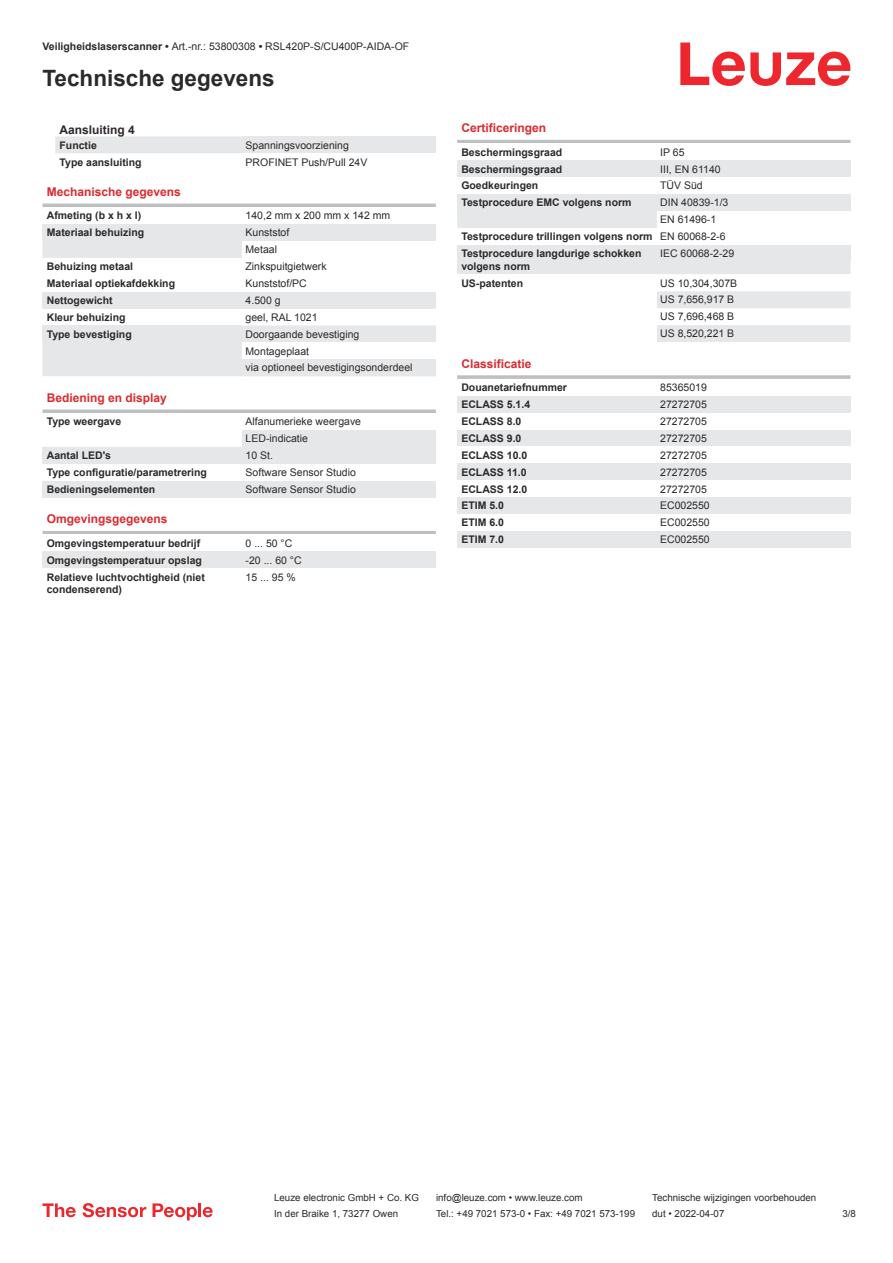
<style>
.page{position:relative;width:893px;height:1263px;background:#fff}
.page>*{position:absolute;margin:0;border:0;box-sizing:border-box;transform-origin:0 0}
.t1{font:700 22.5px "Arial";color:#2b292a}
.t2{font:700 12px "Arial";color:#db2a30}
.t3{font:700 12px "Arial";color:#2b292a}
.t4{font:700 10.5px/12.6px "Arial";color:#2b292a}
.t5{font:10.5px/17px "Arial";color:#2b292a}
.t6{font:9.75px "Arial";color:#2b292a}
.s1{font-weight:700}
.s2{font-weight:400}
</style>
<div class="page">
<svg style="left:680px;top:43px;width:170px;height:43px"></svg>
<svg style="left:43px;top:136px;width:199px;height:240px;fill:#e6e7e9"></svg>
<div style="left:242px;top:136px;width:194px;height:17px;background:#e6e7e9"></div>
<div style="left:43px;top:187px;width:393px;height:18px;background:#fff"></div>
<hr style="left:43px;top:204px;width:393px;height:3px;background:#bdbfc1">
<div style="left:43px;top:207px;width:199px;height:17px;background:#fff"></div>
<div style="left:43px;top:224px;width:199px;height:17px;background:#e6e7e9"></div>
<div style="left:242px;top:224px;width:194px;height:17px;background:#e6e7e9"></div>
<div style="left:43px;top:258px;width:199px;height:17px;background:#fff"></div>
<div style="left:43px;top:275px;width:199px;height:17px;background:#fff"></div>
<div style="left:43px;top:292px;width:199px;height:17px;background:#e6e7e9"></div>
<div style="left:242px;top:292px;width:194px;height:17px;background:#e6e7e9"></div>
<div style="left:43px;top:309px;width:199px;height:16px;background:#fff"></div>
<div style="left:43px;top:325px;width:199px;height:17px;background:#e6e7e9"></div>
<div style="left:242px;top:325px;width:194px;height:51px;background:#e6e7e9"></div>
<div style="left:242px;top:342px;width:194px;height:17px;background:#fff"></div>
<svg style="left:43px;top:409px;width:393px;height:4px;background:#c5c7c8"></svg>
<div style="left:242px;top:430px;width:194px;height:17px;background:#e6e7e9"></div>
<div style="left:43px;top:447px;width:199px;height:17px;background:#e6e7e9"></div>
<div style="left:242px;top:447px;width:194px;height:17px;background:#e6e7e9"></div>
<div style="left:43px;top:481px;width:199px;height:17px;background:#e6e7e9"></div>
<div style="left:242px;top:481px;width:194px;height:17px;background:#e6e7e9"></div>
<hr style="left:43px;top:531px;width:393px;height:3px;background:#bdbfc1">
<div style="left:43px;top:551px;width:199px;height:17px;background:#e6e7e9"></div>
<div style="left:242px;top:551px;width:194px;height:17px;background:#e6e7e9"></div>
<div style="left:457px;top:211px;width:393px;height:63px;background:#e6e7e9"></div>
<hr style="left:457px;top:140px;width:393px;height:3px;background:#bdbfc1">
<div style="left:457px;top:160px;width:200px;height:17px;background:#e6e7e9"></div>
<div style="left:657px;top:160px;width:193px;height:17px;background:#e6e7e9"></div>
<div style="left:457px;top:194px;width:200px;height:17px;background:#e6e7e9"></div>
<div style="left:657px;top:194px;width:193px;height:17px;background:#e6e7e9"></div>
<div style="left:657px;top:211px;width:193px;height:17px;background:#fff"></div>
<div style="left:457px;top:228px;width:200px;height:17px;background:#fff"></div>
<div style="left:657px;top:228px;width:193px;height:17px;background:#fff"></div>
<div style="left:457px;top:245px;width:200px;height:29px;background:#e6e7e9"></div>
<div style="left:657px;top:245px;width:193px;height:17px;background:#e6e7e9"></div>
<svg style="left:657px;top:291px;width:193px;height:51px"></svg>
<svg style="left:457px;top:375px;width:393px;height:4px;background:#c3c5c7"></svg>
<div style="left:457px;top:396px;width:200px;height:17px;background:#e6e7e9"></div>
<div style="left:657px;top:396px;width:193px;height:17px;background:#e6e7e9"></div>
<div style="left:457px;top:430px;width:200px;height:16px;background:#e6e7e9"></div>
<div style="left:657px;top:430px;width:193px;height:16px;background:#e6e7e9"></div>
<div style="left:457px;top:463px;width:200px;height:17px;background:#e6e7e9"></div>
<div style="left:657px;top:463px;width:193px;height:17px;background:#e6e7e9"></div>
<div style="left:457px;top:497px;width:200px;height:17px;background:#e6e7e9"></div>
<div style="left:657px;top:497px;width:193px;height:17px;background:#e6e7e9"></div>
<div style="left:457px;top:531px;width:200px;height:17px;background:#e6e7e9"></div>
<div style="left:657px;top:531px;width:193px;height:17px;background:#e6e7e9"></div>
<svg style="left:43px;top:1203px;width:33px;height:14px"></svg>
<svg style="left:83px;top:1203px;width:63px;height:14px"></svg>
<svg style="left:153px;top:1203px;width:44px;height:17px"></svg>
<hr style="left:198px;top:1203px;width:3px;height:14px;background:#ed272d">
<svg style="left:203px;top:1207px;width:10px;height:10px"></svg>
<p class="t5" style="left:43px;top:39px;width:368px"><span class="s1">Veiligheidslaserscanner •</span> Art.-nr.: 53800308 <span class="s1">•</span> RSL420P-S/CU400P-AIDA-OF</p>
<h1 class="t1" style="left:43px;top:70px;width:234px">Technische gegevens</h1>
<p class="t3" style="left:60px;top:126px;width:77px">Aansluiting 4</p>
<p class="t4" style="left:60px;top:140px;width:39px">Functie</p>
<p class="t5" style="left:246px;top:137px;width:105px">Spanningsvoorziening</p>
<p class="t4" style="left:60px;top:157px;width:84px">Type aansluiting</p>
<p class="t5" style="left:246px;top:154px;width:123px">PROFINET Push/Pull 24V</p>
<p class="t2" style="left:47px;top:187px;width:136px">Mechanische gegevens</p>
<p class="t4" style="left:47px;top:210px;width:96px">Afmeting (b x h x l)</p>
<p class="t5" style="left:246px;top:208px;width:146px">140,2 mm x 200 mm x 142 mm</p>
<p class="t4" style="left:47px;top:227px;width:99px">Materiaal behuizing</p>
<p class="t5" style="left:246px;top:225px;width:45px">Kunststof<br>Metaal</p>
<p class="t4" style="left:47px;top:261px;width:88px">Behuizing metaal</p>
<p class="t5" style="left:246px;top:259px;width:83px">Zinkspuitgietwerk</p>
<p class="t4" style="left:47px;top:278px;width:130px">Materiaal optiekafdekking</p>
<p class="t5" style="left:246px;top:276px;width:63px">Kunststof/PC</p>
<p class="t4" style="left:47px;top:295px;width:67px">Nettogewicht</p>
<p class="t5" style="left:246px;top:293px;width:37px">4.500 g</p>
<p class="t4" style="left:47px;top:312px;width:80px">Kleur behuizing</p>
<p class="t5" style="left:246px;top:310px;width:73px">geel, RAL 1021</p>
<p class="t4" style="left:47px;top:329px;width:86px">Type bevestiging</p>
<p class="t5" style="left:246px;top:326px;width:168px">Doorgaande bevestiging<br>Montageplaat<br>via optioneel bevestigingsonderdeel</p>
<p class="t2" style="left:47px;top:393px;width:122px">Bediening en display</p>
<p class="t4" style="left:47px;top:416px;width:76px">Type weergave</p>
<p class="t5" style="left:246px;top:414px;width:117px">Alfanumerieke weergave<br>LED-indicatie</p>
<p class="t4" style="left:47px;top:450px;width:66px">Aantal LED's</p>
<p class="t5" style="left:246px;top:448px;width:29px">10 St.</p>
<p class="t4" style="left:47px;top:467px;width:162px">Type configuratie/parametrering</p>
<p class="t5" style="left:246px;top:465px;width:112px">Software Sensor Studio</p>
<p class="t4" style="left:47px;top:484px;width:110px">Bedieningselementen</p>
<p class="t5" style="left:246px;top:482px;width:112px">Software Sensor Studio</p>
<p class="t2" style="left:47px;top:514px;width:122px">Omgevingsgegevens</p>
<p class="t4" style="left:47px;top:538px;width:155px">Omgevingstemperatuur bedrijf</p>
<p class="t5" style="left:246px;top:535px;width:48px">0 ... 50 °C</p>
<p class="t4" style="left:47px;top:555px;width:157px">Omgevingstemperatuur opslag</p>
<p class="t5" style="left:246px;top:552px;width:58px">-20 ... 60 °C</p>
<p class="t4" style="left:47px;top:571px;width:160px">Relatieve luchtvochtigheid (niet condenserend)</p>
<p class="t5" style="left:246px;top:569px;width:52px">15 ... 95 %</p>
<p class="t2" style="left:461px;top:123px;width:86px">Certificeringen</p>
<p class="t4" style="left:461px;top:147px;width:102px">Beschermingsgraad</p>
<p class="t5" style="left:660px;top:144px;width:26px">IP 65</p>
<p class="t4" style="left:461px;top:164px;width:102px">Beschermingsgraad</p>
<p class="t5" style="left:660px;top:161px;width:62px">III, EN 61140</p>
<p class="t4" style="left:461px;top:180px;width:79px">Goedkeuringen</p>
<p class="t5" style="left:660px;top:178px;width:44px">TÜV Süd</p>
<p class="t4" style="left:461px;top:197px;width:172px">Testprocedure EMC volgens norm</p>
<p class="t5" style="left:660px;top:195px;width:70px">DIN 40839-1/3</p>
<p class="t5" style="left:660px;top:212px;width:58px">EN 61496-1</p>
<p class="t4" style="left:461px;top:231px;width:266px">Testprocedure trillingen volgens norm <span class="s2">EN 60068-2-6</span></p>
<p class="t4" style="left:461px;top:248px;width:182px">Testprocedure langdurige schokken</p>
<p class="t4" style="left:461px;top:261px;width:70px">volgens norm</p>
<p class="t5" style="left:660px;top:246px;width:76px">IEC 60068-2-29</p>
<p class="t4" style="left:461px;top:278px;width:63px">US-patenten</p>
<p class="t5" style="left:660px;top:275px;width:79px">US 10,304,307B<br>US 7,656,917 B<br>US 7,696,468 B<br>US 8,520,221 B</p>
<p class="t2" style="left:461px;top:359px;width:72px">Classificatie</p>
<p class="t4" style="left:461px;top:382px;width:107px">Douanetariefnummer</p>
<p class="t5" style="left:660px;top:380px;width:48px">85365019</p>
<p class="t4" style="left:461px;top:399px;width:70px">ECLASS 5.1.4</p>
<p class="t5" style="left:660px;top:397px;width:48px">27272705</p>
<p class="t4" style="left:461px;top:416px;width:62px">ECLASS 8.0</p>
<p class="t5" style="left:660px;top:414px;width:48px">27272705</p>
<p class="t4" style="left:461px;top:433px;width:62px">ECLASS 9.0</p>
<p class="t5" style="left:660px;top:431px;width:48px">27272705</p>
<p class="t4" style="left:461px;top:450px;width:67px">ECLASS 10.0</p>
<p class="t5" style="left:660px;top:447px;width:48px">27272705</p>
<p class="t4" style="left:461px;top:467px;width:67px">ECLASS 11.0</p>
<p class="t5" style="left:660px;top:464px;width:48px">27272705</p>
<p class="t4" style="left:461px;top:483px;width:67px">ECLASS 12.0</p>
<p class="t5" style="left:660px;top:481px;width:48px">27272705</p>
<p class="t4" style="left:461px;top:500px;width:44px">ETIM 5.0</p>
<p class="t5" style="left:660px;top:498px;width:51px">EC002550</p>
<p class="t4" style="left:461px;top:517px;width:44px">ETIM 6.0</p>
<p class="t5" style="left:660px;top:515px;width:51px">EC002550</p>
<p class="t4" style="left:461px;top:534px;width:44px">ETIM 7.0</p>
<p class="t5" style="left:660px;top:532px;width:51px">EC002550</p>
<p class="t6" style="left:274px;top:1194px;width:146px">Leuze electronic GmbH + Co. KG</p>
<p class="t6" style="left:436px;top:1194px;width:148px">info@leuze.com • www.leuze.com</p>
<p class="t6" style="left:652px;top:1194px;width:166px">Technische wijzigingen voorbehouden</p>
<p class="t6" style="left:274px;top:1210px;width:126px">In der Braike 1, 73277 Owen</p>
<p class="t6" style="left:436px;top:1210px;width:201px">Tel.: +49 7021 573-0 • Fax: +49 7021 573-199</p>
<p class="t6" style="left:652px;top:1210px;width:74px">dut • 2022-04-07</p>
<p class="t6" style="left:842px;top:1210px;width:15px">3 /8</p>
</div>
